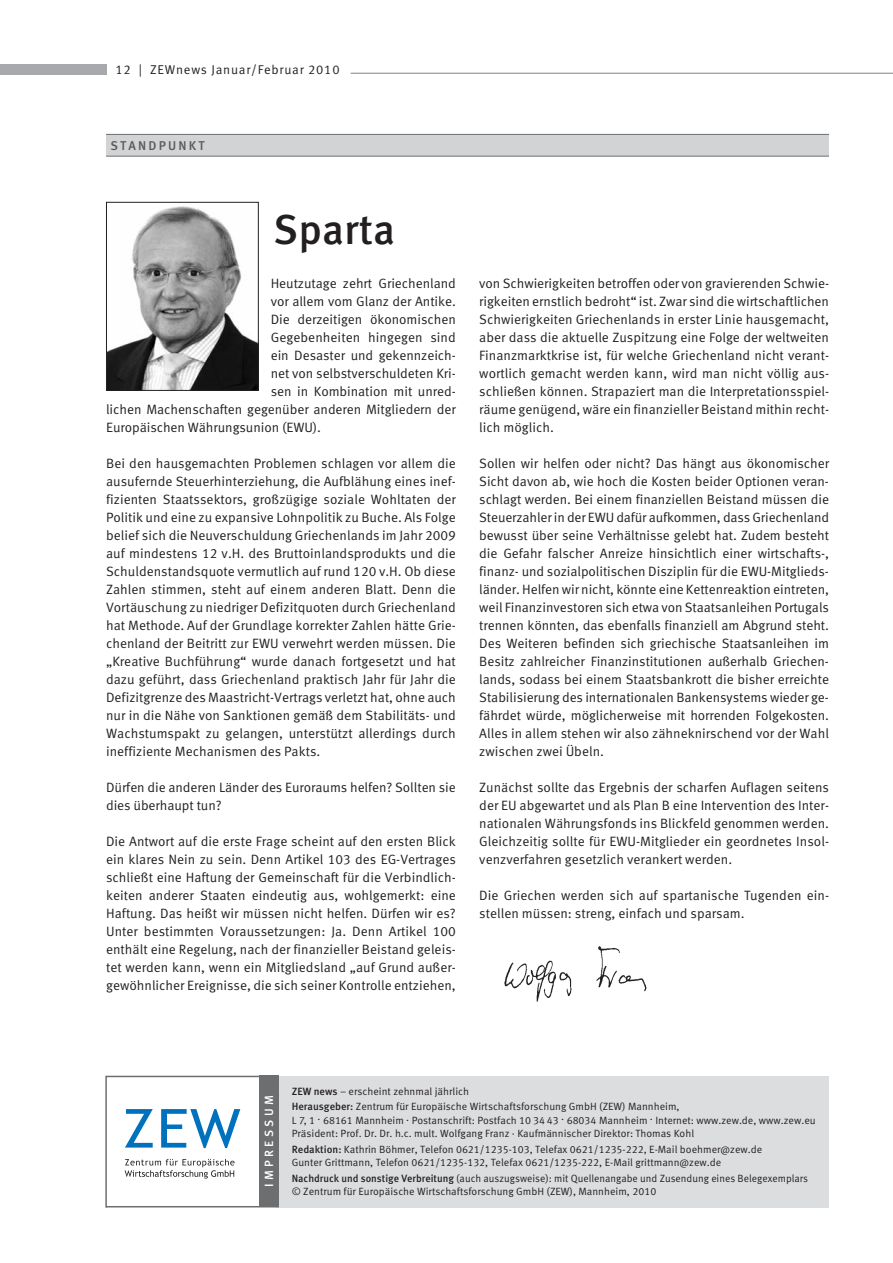
<style>
.page{position:relative;width:893px;height:1263px;background:#fff}
.page>*{position:absolute;margin:0;border:0;box-sizing:border-box;transform-origin:0 0}
.t1{font:500 42px "Meta Pro";color:#231f20}
.t2{font:13.5px/18px "Meta Pro";color:#231f20;text-align:justify}
.t3{font:12.75px "Meta Pro";letter-spacing:.06em;color:#231f20}
.t4{font:500 12.75px "Meta Pro";letter-spacing:.17em;color:#58595b}
.t5{font:500 12px "Meta Pro";letter-spacing:.285em;color:#fff}
.t6{font:10.5px/13.5px "Meta Pro";color:#231f20}
.s1{font-weight:500}
</style>
<div class="page">
<div style="left:0;top:64px;width:106px;height:10px;background:#a7a9ac"></div>
<div style="left:276px;top:1076px;width:553px;height:132px;background:#dcddde"></div>
<svg style="left:125px;top:1109px;width:28px;height:39px"></svg>
<svg style="left:161px;top:1109px;width:79px;height:39px"></svg>
<svg style="left:125px;top:1159px;width:109px;height:20px"></svg>
<div style="left:260px;top:1076px;width:19px;height:130px;background:#6d6e70"></div>
<hr style="left:106px;top:1206px;width:173px;height:1px;background:#6d6e70">
<hr style="left:106px;top:1076px;width:173px;height:1px;background:#6d6e70">
<hr style="left:105px;top:1076px;width:2px;height:132px;background:#6d6e70">
<img style="left:108px;top:206px;width:149px;height:183px">
<div style="left:106px;top:202px;width:153px;height:189px;border:1px solid #231f20"></div>
<img style="left:504px;top:946px;width:143px;height:56px">
<hr style="left:351px;top:73px;width:541px;height:1px;background:#808285">
<div style="left:106px;top:135px;width:723px;height:21px;background:#d1d3d4"></div>
<hr style="left:106px;top:134px;width:723px;height:1px;background:#6d6e70">
<hr style="left:106px;top:156px;width:723px;height:1px;background:#6d6e70">
<p class="t3" style="left:115px;top:65px;width:226px">12 | ZEWnews Januar/Februar 2010</p>
<p class="t4" style="left:110px;top:141px;width:96px">STANDPUNKT</p>
<h1 class="t1" style="left:273px;top:213px;width:123px">Sparta</h1>
<p class="t2" style="left:271px;top:275px;width:187px">Heutzutage zehrt Griechenland</p>
<p class="t2" style="left:271px;top:293px;width:187px">vor allem vom Glanz der Antike.</p>
<p class="t2" style="left:271px;top:311px;width:187px">Die derzeitigen ökonomischen</p>
<p class="t2" style="left:271px;top:329px;width:187px">Gegebenheiten hingegen sind</p>
<p class="t2" style="left:271px;top:347px;width:187px">ein Desaster und gekennzeich-</p>
<p class="t2" style="left:271px;top:365px;width:187px">net von selbstverschuldeten Kri-</p>
<p class="t2" style="left:271px;top:383px;width:187px">sen in Kombination mit unred-</p>
<p class="t2" style="left:106px;top:401px;width:351px">lichen Machenschaften gegenüber anderen Mitgliedern der</p>
<p class="t2" style="left:106px;top:419px;width:216px">Europäischen Währungsunion (EWU).</p>
<p class="t2" style="left:106px;top:455px;width:351px">Bei den hausgemachten Problemen schlagen vor allem die ausufernde Steuerhinterziehung, die Aufblähung eines inef&shy;fizienten Staatssektors, großzügige soziale Wohltaten der Politik und eine zu expansive Lohnpolitik zu Buche. Als Folge belief sich die Neuverschuldung Griechenlands im Jahr 2009 auf mindestens 12 v.H. des Bruttoinlandsprodukts und die Schuldenstandsquote vermutlich auf rund 120 v.H. Ob diese Zahlen stimmen, steht auf einem anderen Blatt. Denn die Vortäuschung zu niedriger Defizitquoten durch Griechenland hat Methode. Auf der Grundlage korrekter Zahlen hätte Grie&shy;chenland der Beitritt zur EWU verwehrt werden müssen. Die „Kreative Buchführung“ wurde danach fortgesetzt und hat dazu geführt, dass Griechenland praktisch Jahr für Jahr die Defizitgrenze des Maastricht-Vertrags verletzt hat, ohne auch nur in die Nähe von Sanktionen gemäß dem Stabilitäts- und Wachstumspakt zu gelangen, unterstützt allerdings durch ineffiziente Mechanismen des Pakts.</p>
<p class="t2" style="left:106px;top:779px;width:351px">Dürfen die anderen Länder des Euroraums helfen? Sollten sie dies überhaupt tun?</p>
<p class="t2" style="left:106px;top:833px;width:351px">Die Antwort auf die erste Frage scheint auf den ersten Blick ein klares Nein zu sein. Denn Artikel 103 des EG-Vertrages schließt eine Haftung der Gemeinschaft für die Verbindlich&shy;keiten anderer Staaten eindeutig aus, wohlgemerkt: eine Haftung. Das heißt wir müssen nicht helfen. Dürfen wir es?<br>Unter bestimmten Voraussetzungen: Ja. Denn Artikel 100 enthält eine Regelung, nach der finanzieller Beistand geleis&shy;tet werden kann, wenn ein Mitgliedsland „auf Grund außer&shy;gewöhnlicher Ereignisse, die sich seiner Kontrolle entziehen,</p>
<p class="t2" style="left:479px;top:275px;width:351px">von Schwierigkeiten betroffen oder von gravierenden Schwie&shy;rigkeiten ernstlich bedroht“ ist. Zwar sind die wirtschaftlichen Schwierigkeiten Griechenlands in erster Linie hausgemacht, aber dass die aktuelle Zuspitzung eine Folge der weltweiten Finanzmarktkrise ist, für welche Griechenland nicht verant&shy;wortlich gemacht werden kann, wird man nicht völlig aus&shy;schließen können. Strapaziert man die Interpretationsspiel&shy;räume genügend, wäre ein finanzieller Beistand mithin recht&shy;lich möglich.</p>
<p class="t2" style="left:479px;top:455px;width:351px">Sollen wir helfen oder nicht? Das hängt aus ökonomischer Sicht davon ab, wie hoch die Kosten beider Optionen veran&shy;schlagt werden. Bei einem finanziellen Beistand müssen die Steuerzahler in der EWU dafür aufkommen, dass Griechenland bewusst über seine Verhältnisse gelebt hat. Zudem besteht die Gefahr falscher Anreize hinsichtlich einer wirtschafts-, finanz- und sozialpolitischen Disziplin für die EWU-Mitglieds&shy;länder. Helfen wir nicht, könnte eine Kettenreaktion eintreten, weil Finanzinvestoren sich etwa von Staatsanleihen Portugals trennen könnten, das ebenfalls finanziell am Abgrund steht.<br>Des Weiteren befinden sich griechische Staatsan leihen im Besitz zahlreicher Finanzinstitutionen außerhalb Griechen&shy;lands, sodass bei einem Staatsbankrott die bisher erreichte Stabilisierung des internationalen Bankensystems wieder ge&shy;fährdet würde, möglicherweise mit horrenden Folgekosten.<br>Alles in allem stehen wir also zähne knirschend vor der Wahl zwischen zwei Übeln.</p>
<p class="t2" style="left:479px;top:779px;width:351px">Zunächst sollte das Ergebnis der scharfen Auflagen seitens der EU abgewartet und als Plan B eine Intervention des Inter&shy;nationalen Währungsfonds ins Blickfeld genommen werden.<br>Gleichzeitig sollte für EWU-Mitglieder ein geordnetes Insol&shy;venzverfahren gesetzlich verankert werden.</p>
<p class="t2" style="left:479px;top:887px;width:351px">Die Griechen werden sich auf spartanische Tugenden ein&shy;stellen müssen: streng, einfach und sparsam.</p>
<p class="t5" style="left:264px;top:1187px;width:93px;rotate:-90deg">IMPRESSUM</p>
<p class="t6" style="left:292px;top:1084px;width:389px;line-height:15.6px"><span class="s1">ZEW news</span> – erscheint zehnmal jährlich<br><span class="s1">Herausgeber:</span> Zentrum für Europäische Wirtschaftsforschung GmbH (ZEW) Mannheim,</p>
<p class="t6" style="left:292px;top:1114px;width:525px">L 7, 1 . 68161 Mannheim . Postanschrift: Postfach 10 34 43 . 68034 Mannheim . Internet: www.zew.de, www.zew.eu<br>Präsident: Prof. Dr. Dr. h.c. mult. Wolfgang Franz · Kaufmännischer Direktor: Thomas Kohl</p>
<p class="t6" style="left:292px;top:1143px;width:472px"><span class="s1">Redaktion:</span> Kathrin Böhmer, Telefon 0621/1235-103, Telefax 0621/1235-222, E-Mail boehmer@zew.de<br>Gunter Grittmann, Telefon 0621/1235-132, Telefax 0621/1235-222, E-Mail grittmann@zew.de</p>
<p class="t6" style="left:292px;top:1172px;width:518px"><span class="s1">Nach druck und son sti ge Ver brei tung</span> (auch aus zugs wei se): mit Quel len an ga be und Zusen dung eines Beleg ex em pla rs © Zentrum für Europäische Wirtschaftsforschung GmbH (ZEW), Mannheim, 2010</p>
</div>
